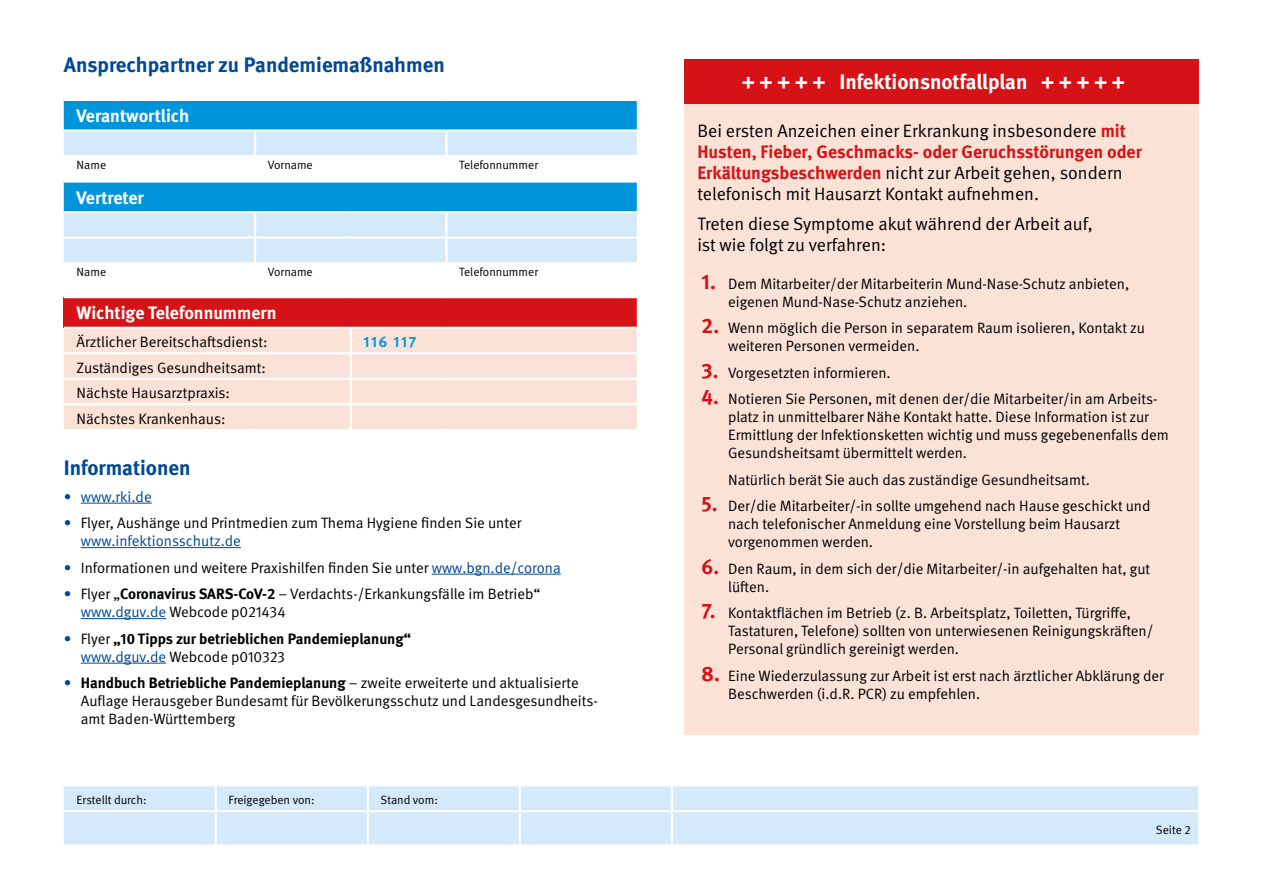
<style>
.page{position:relative;width:1263px;height:893px;background:#fff}
.page>*{position:absolute;margin:0;border:0;box-sizing:border-box;transform-origin:0 0}
.Fließtext{font:700 21px "DGUV Meta";color:#004994}
.Fließtext-2{font:700 21px "DGUV Meta";color:#fff}
.Fließtext-3{font:18px/21px "DGUV Meta";color:#000}
.Tabelle_regular{font:700 18px "DGUV Meta";color:#fff}
.Fließtext-4{font:15px/18px "DGUV Meta";color:#000}
.Tabelle_regular-2{font:15px "DGUV Meta";color:#000}
.Fließtext-5{font:700 15px/18px "DGUV Meta";color:#000}
.Fließtext-6{font:15px "DGUV Meta";color:#004994}
.Tabelle_regular-3{font:700 15px "DGUV Meta";letter-spacing:.1em;color:#0095db}
.Tabelle_regular-4{font:12px "DGUV Meta";color:#000}
.s1{color:#004994}
.s2{font-weight:700}
.s3{font-weight:400;color:#004994}
.s4{font-weight:400}
.s5{font-weight:700;color:#d51317}
.s6{font-weight:700;font-size:21px;color:#d51317}
</style>
<div class="page">
<div style="left:64px;top:101px;width:573px;height:28px;background:#0095db"></div>
<div style="left:64px;top:132px;width:573px;height:23px;background:#d4eafa"></div>
<svg style="left:64px;top:183px;width:573px;height:79px;fill:#d4eafa"></svg>
<div style="left:64px;top:297px;width:574px;height:31px;background:#d51317"></div>
<div style="left:64px;top:329px;width:573px;height:100px;background:#fae2d7"></div>
<hr style="left:254px;top:132px;width:2px;height:23px;background:#fff">
<hr style="left:445px;top:132px;width:3px;height:23px;background:#fff">
<hr style="left:64px;top:296px;width:191px;height:2px;background:#fff">
<hr style="left:255px;top:296px;width:96px;height:2px;background:#fff">
<hr style="left:351px;top:296px;width:95px;height:2px;background:#fff">
<hr style="left:446px;top:296px;width:193px;height:2px;background:#fff">
<hr style="left:637px;top:298px;width:2px;height:29px;background:#fff">
<hr style="left:64px;top:327px;width:191px;height:2px;background:#fff">
<hr style="left:255px;top:327px;width:96px;height:2px;background:#fff">
<hr style="left:351px;top:327px;width:95px;height:2px;background:#fff">
<hr style="left:350px;top:329px;width:2px;height:23px;background:#fff">
<hr style="left:446px;top:327px;width:193px;height:2px;background:#fff">
<hr style="left:64px;top:352px;width:191px;height:2px;background:#fff">
<hr style="left:255px;top:352px;width:96px;height:2px;background:#fff">
<hr style="left:351px;top:352px;width:95px;height:2px;background:#fff">
<hr style="left:350px;top:354px;width:2px;height:24px;background:#fff">
<hr style="left:446px;top:352px;width:193px;height:2px;background:#fff">
<hr style="left:64px;top:378px;width:191px;height:2px;background:#fff">
<hr style="left:255px;top:378px;width:96px;height:2px;background:#fff">
<hr style="left:351px;top:378px;width:95px;height:2px;background:#fff">
<hr style="left:350px;top:380px;width:2px;height:23px;background:#fff">
<hr style="left:446px;top:378px;width:193px;height:2px;background:#fff">
<hr style="left:64px;top:403px;width:191px;height:2px;background:#fff">
<hr style="left:255px;top:403px;width:96px;height:2px;background:#fff">
<hr style="left:351px;top:403px;width:95px;height:2px;background:#fff">
<hr style="left:350px;top:405px;width:2px;height:24px;background:#fff">
<hr style="left:446px;top:403px;width:193px;height:2px;background:#fff">
<hr style="left:64px;top:211px;width:191px;height:2px;background:#fff">
<hr style="left:255px;top:211px;width:96px;height:2px;background:#fff">
<hr style="left:254px;top:213px;width:2px;height:24px;background:#fff">
<hr style="left:351px;top:211px;width:95px;height:2px;background:#fff">
<hr style="left:446px;top:211px;width:193px;height:2px;background:#fff">
<hr style="left:445px;top:213px;width:3px;height:24px;background:#fff">
<hr style="left:64px;top:237px;width:191px;height:2px;background:#fff">
<hr style="left:255px;top:237px;width:96px;height:2px;background:#fff">
<hr style="left:254px;top:239px;width:2px;height:23px;background:#fff">
<hr style="left:351px;top:237px;width:95px;height:2px;background:#fff">
<hr style="left:446px;top:237px;width:193px;height:2px;background:#fff">
<hr style="left:445px;top:239px;width:3px;height:23px;background:#fff">
<div style="left:685px;top:60px;width:514px;height:674px;background:#fae2d7"></div>
<hr style="left:81px;top:503px;width:71px;height:1px;background:#004994">
<hr style="left:81px;top:547px;width:160px;height:1px;background:#004994">
<hr style="left:432px;top:574px;width:129px;height:1px;background:#004994">
<hr style="left:81px;top:618px;width:85px;height:1px;background:#004994">
<hr style="left:81px;top:663px;width:85px;height:1px;background:#004994">
<div style="left:64px;top:786px;width:1134px;height:58px;background:#d4eafa"></div>
<hr style="left:215px;top:786px;width:2px;height:24px;background:#fff">
<hr style="left:367px;top:786px;width:2px;height:24px;background:#fff">
<hr style="left:519px;top:786px;width:2px;height:24px;background:#fff">
<hr style="left:671px;top:786px;width:2px;height:24px;background:#fff">
<hr style="left:64px;top:810px;width:152px;height:2px;background:#fff">
<hr style="left:216px;top:810px;width:152px;height:2px;background:#fff">
<hr style="left:215px;top:812px;width:2px;height:32px;background:#fff">
<hr style="left:368px;top:810px;width:152px;height:2px;background:#fff">
<hr style="left:367px;top:812px;width:2px;height:32px;background:#fff">
<hr style="left:520px;top:810px;width:152px;height:2px;background:#fff">
<hr style="left:519px;top:812px;width:2px;height:32px;background:#fff">
<hr style="left:672px;top:810px;width:528px;height:2px;background:#fff">
<hr style="left:671px;top:812px;width:2px;height:32px;background:#fff">
<div style="left:685px;top:60px;width:514px;height:44px;background:#d51317"></div>
<p class="Fließtext" style="left:64px;top:52px;width:382px">Ansprechpartner zu Pandemiemaßnahmen</p>
<p class="Tabelle_regular" style="left:77px;top:105px;width:114px">Verantwortlich</p>
<p class="Tabelle_regular-4" style="left:77px;top:158px;width:31px">Name</p>
<p class="Tabelle_regular-4" style="left:268px;top:158px;width:46px">Vorname</p>
<p class="Tabelle_regular-4" style="left:459px;top:158px;width:80px">Telefonnummer</p>
<p class="Tabelle_regular" style="left:77px;top:187px;width:69px">Vertreter</p>
<p class="Tabelle_regular-4" style="left:77px;top:265px;width:31px">Name</p>
<p class="Tabelle_regular-4" style="left:268px;top:265px;width:46px">Vorname</p>
<p class="Tabelle_regular-4" style="left:459px;top:265px;width:80px">Telefonnummer</p>
<p class="Tabelle_regular" style="left:77px;top:302px;width:202px">Wichtige Telefonnummern</p>
<p class="Tabelle_regular-2" style="left:77px;top:333px;width:192px">Ärztlicher Bereitschaftsdienst:</p>
<p class="Tabelle_regular-3" style="left:364px;top:333px;width:54px">116 117</p>
<p class="Tabelle_regular-2" style="left:77px;top:359px;width:191px">Zuständiges Gesundheitsamt:</p>
<p class="Tabelle_regular-2" style="left:77px;top:384px;width:155px">Nächste Hausarztpraxis:</p>
<p class="Tabelle_regular-2" style="left:77px;top:410px;width:150px">Nächstes Krankenhaus:</p>
<p class="Fließtext" style="left:64px;top:455px;width:128px">Informationen</p>
<p class="Fließtext-6" style="left:64px;top:488px;width:89px">• www.rki.de</p>
<p class="Fließtext-4" style="left:81px;top:514px;width:442px;text-indent:-17px"><span class="s1">•</span> Flyer, Aushänge und Printmedien zum Thema Hygiene finden Sie unter <span class="s1">www.infektionsschutz.de</span></p>
<p class="Fließtext-4" style="left:64px;top:559px;width:498px"><span class="s1">•</span> Informationen und weitere Praxishilfen finden Sie unter <span class="s1">www.bgn.de/corona</span></p>
<p class="Fließtext-4" style="left:81px;top:585px;width:461px;text-indent:-17px"><span class="s1">•</span> Flyer „<span class="s2">Coronavirus SARS-CoV-2</span> – Verdachts-/Erkankungsfälle im Betrieb“ <span class="s1">www.dguv.de</span> Webcode p021434</p>
<p class="Fließtext-5" style="left:81px;top:630px;width:332px;text-indent:-17px"><span class="s3">•</span> <span class="s4">Flyer</span> „10 Tipps zur betrieblichen Pandemieplanung“ <span class="s3">www.dguv.de</span> <span class="s4">Webcode p010323</span></p>
<p class="Fließtext-4" style="left:81px;top:674px;width:519px;text-indent:-17px"><span class="s1">•</span> <span class="s2">Handbuch Betriebliche Pandemieplanung</span> – zweite erweiterte und aktualisierte<br>Auflage Herausgeber Bundesamt für Bevölkerungsschutz und Landesgesundheits&shy;amt Baden-Württemberg</p>
<p class="Tabelle_regular-4" style="left:77px;top:793px;width:72px">Erstellt durch:</p>
<p class="Tabelle_regular-4" style="left:229px;top:793px;width:88px">Freigegeben von:</p>
<p class="Tabelle_regular-4" style="left:381px;top:793px;width:59px">Stand vom:</p>
<p class="Fließtext-2" style="left:742px;top:70px;width:385px">+ + + + + Infektionsnotfallplan + + + + +</p>
<p class="Fließtext-3" style="left:697px;top:121px;width:446px">Bei ersten Anzeichen einer Erkrankung insbesondere <span class="s5">mit Husten, Fieber, Geschmacks- oder Geruchsstörungen oder Erkältungsbeschwerden</span> nicht zur Arbeit gehen, sondern telefonisch mit Hausarzt Kontakt aufnehmen.</p>
<p class="Fließtext-3" style="left:697px;top:214px;width:397px">Treten diese Symptome akut während der Arbeit auf, ist wie folgt zu verfahren:</p>
<p class="Fließtext-4" style="left:728px;top:275px;width:403px;text-indent:-26px"><span class="s6">1.</span> Dem Mitarbeiter/der Mitarbeiterin Mund-Nase-Schutz anbieten, eigenen Mund-Nase-Schutz anziehen.</p>
<p class="Fließtext-4" style="left:728px;top:320px;width:418px;text-indent:-26px"><span class="s6">2.</span> Wenn möglich die Person in separatem Raum isolieren, Kontakt zu weiteren Personen vermeiden.</p>
<p class="Fließtext-4" style="left:702px;top:364px;width:191px"><span class="s6">3.</span> Vorgesetzten informieren.</p>
<p class="Fließtext-4" style="left:728px;top:391px;width:442px;text-indent:-26px"><span class="s6">4.</span> Notieren Sie Personen, mit denen der/die Mitarbeiter/in am Arbeits&shy;platz in unmittelbarer Nähe Kontakt hatte. Diese Information ist zur Ermittlung der Infektionsketten wichtig und muss gegebenenfalls dem Gesundsheitsamt übermittelt werden.</p>
<p class="Fließtext-4" style="left:728px;top:471px;width:363px">Natürlich berät Sie auch das zuständige Gesundheitsamt.</p>
<p class="Fließtext-4" style="left:728px;top:498px;width:424px;text-indent:-26px"><span class="s6">5.</span> Der/die Mitarbeiter/-in sollte umgehend nach Hause geschickt und nach telefonischer Anmeldung eine Vorstellung beim Hausarzt vorgenommen werden.</p>
<p class="Fließtext-4" style="left:728px;top:560px;width:424px;text-indent:-26px"><span class="s6">6.</span> Den Raum, in dem sich der/die Mitarbeiter/-in aufgehalten hat, gut lüften.</p>
<p class="Fließtext-4" style="left:728px;top:605px;width:427px;text-indent:-26px"><span class="s6">7.</span> Kontaktflächen im Betrieb (z. B. Arbeitsplatz, Toiletten, Türgriffe,<br>Tastaturen, Telefone) sollten von unterwiesenen Reinigungskräften/<br>Personal gründlich gereinigt werden.</p>
<p class="Fließtext-4" style="left:728px;top:667px;width:437px;text-indent:-26px"><span class="s6">8.</span> Eine Wiederzulassung zur Arbeit ist erst nach ärztlicher Abklärung der<br>Beschwerden (i.d.R. PCR) zu empfehlen.</p>
<p class="Tabelle_regular-4" style="left:1156px;top:822px;width:36px">Seite 2</p>
</div>
